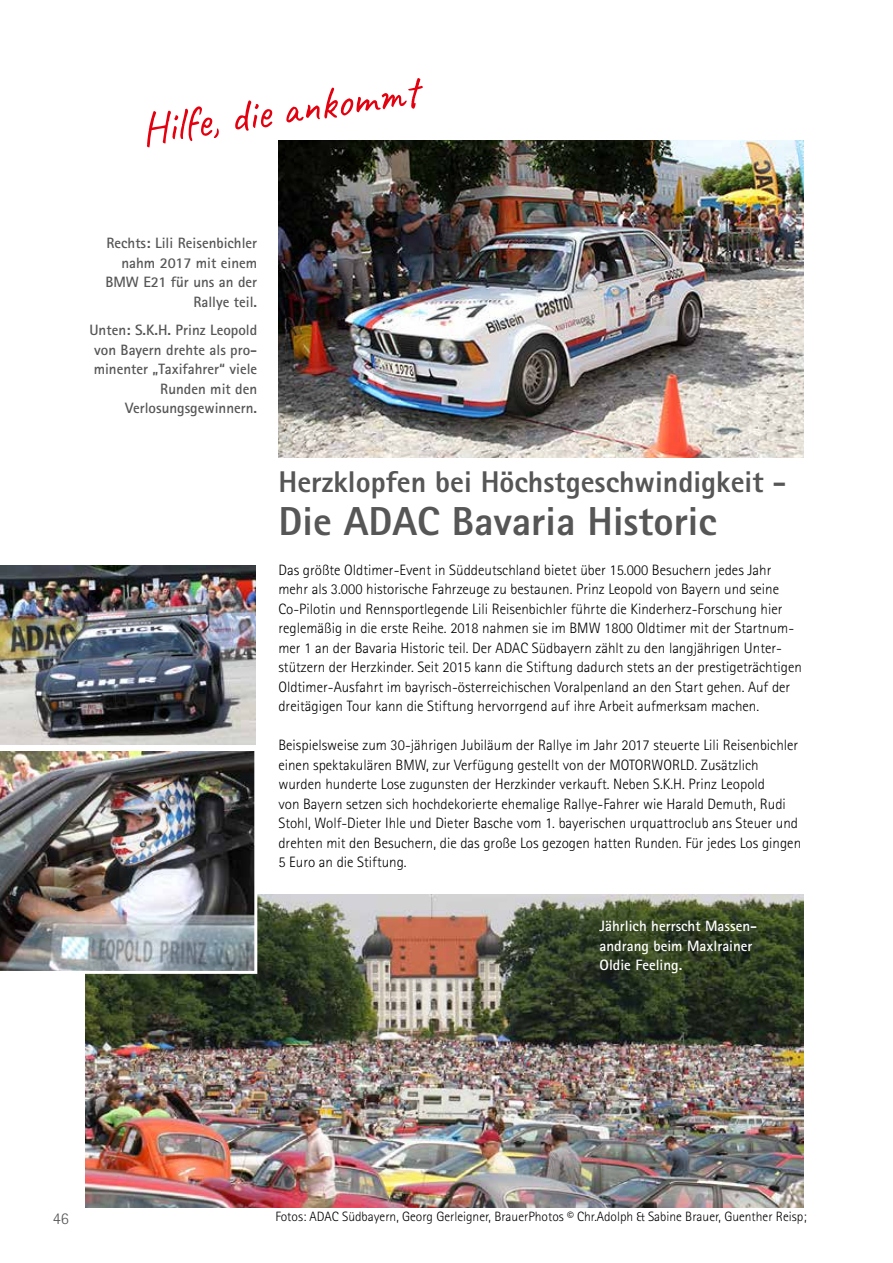
<style>
.page{position:relative;width:893px;height:1263px;background:#fff}
.page>*{position:absolute;margin:0;border:0;box-sizing:border-box;transform-origin:0 0}
.t1{font:45px "Caveat";color:#e3000f}
.t2{font:800 40.5px "Rotis Sans Serif Std";color:#565656}
.t3{font:800 30px "Rotis Sans Serif Std";color:#565656}
.t4{font:300 16.5px "Rotis Sans Serif Std";color:#565656}
.t5{font:300 15px/19.5px "Rotis Sans Serif Std";color:#000}
.t6{font:700 15px/19.5px "Rotis Sans Serif Std";color:#565656;text-align:right}
.t7{font:700 15px/19.5px "Rotis Sans Serif Std";color:#fff}
.t8{font:300 13.5px "Rotis Sans Serif Std";color:#000}
</style>
<div class="page">
<img style="left:85px;top:895px;width:719px;height:313px">
<img style="left:0;top:751px;width:257px;height:223px">
<img style="left:279px;top:140px;width:525px;height:317px">
<img style="left:0;top:566px;width:256px;height:179px">
<h1 class="t1" style="left:137px;top:102px;width:281px;rotate:-8deg">Hilfe, die ankommt</h1>
<p class="t6" style="left:105px;top:233px;width:153px">Rechts: Lili Reisenbichler nahm 2017 mit einem<br>BMW E21 für uns an der<br>Rallye teil.</p>
<p class="t6" style="left:89px;top:320px;width:169px">Unten: S.K.H. Prinz Leopold von Bayern drehte als pro&shy;minenter „Taxifahrer“ viele<br>Runden mit den<br>Verlosungsgewinnern.</p>
<h3 class="t3" style="left:279px;top:462px;width:509px">Herzklopfen bei Höchstgeschwindigkeit -</h3>
<h2 class="t2" style="left:279px;top:496px;width:439px">Die ADAC Bavaria Historic</h2>
<p class="t5" style="left:278px;top:560px;width:525px">Das größte Oldtimer-Event in Süddeutschland bietet über 15.000 Besuchern jedes Jahr mehr als 3.000 historische Fahrzeuge zu bestaunen. Prinz Leopold von Bayern und seine Co-Pilotin und Rennsportlegende Lili Reisenbichler führte die Kinderherz-Forschung hier reglemäßig in die erste Reihe. 2018 nahmen sie im BMW 1800 Oldtimer mit der Startnum&shy;mer 1 an der Bavaria Historic teil. Der ADAC Südbayern zählt zu den langjährigen Unter&shy;stützern der Herzkinder. Seit 2015 kann die Stiftung dadurch stets an der prestigeträchtigen Oldtimer-Ausfahrt im bayrisch-österreichischen Voralpenland an den Start gehen. Auf der dreitägigen Tour kann die Stiftung hervorrgend auf ihre Arbeit aufmerksam machen.</p>
<p class="t5" style="left:278px;top:735px;width:524px">Beispielsweise zum 30-jährigen Jubiläum der Rallye im Jahr 2017 steuerte Lili Reisenbichler einen spektakulären BMW, zur Verfügung gestellt von der MOTORWORLD. Zusätzlich wurden hunderte Lose zugunsten der Herzkinder verkauft. Neben S.K.H. Prinz Leopold<br>von Bayern setzen sich hochdekorierte ehemalige Rallye-Fahrer wie Harald Demuth, Rudi Stohl, Wolf-Dieter Ihle und Dieter Basche vom 1. bayerischen urquattroclub ans Steuer und drehten mit den Besuchern, die das große Los gezogen hatten Runden. Für jedes Los gingen 5 Euro an die Stiftung.</p>
<p class="t7" style="left:600px;top:916px;width:159px">Jährlich herrscht Massen&shy;andrang beim Maxlrainer<br>Oldie Feeling.</p>
<p class="t4" style="left:53px;top:1209px;width:17px">46</p>
<p class="t8" style="left:275px;top:1209px;width:533px">Fotos: ADAC Südbayern, Georg Gerleigner, BrauerPhotos © Chr.Adolph &amp; Sabine Brauer, Guenther Reisp;</p>
</div>
